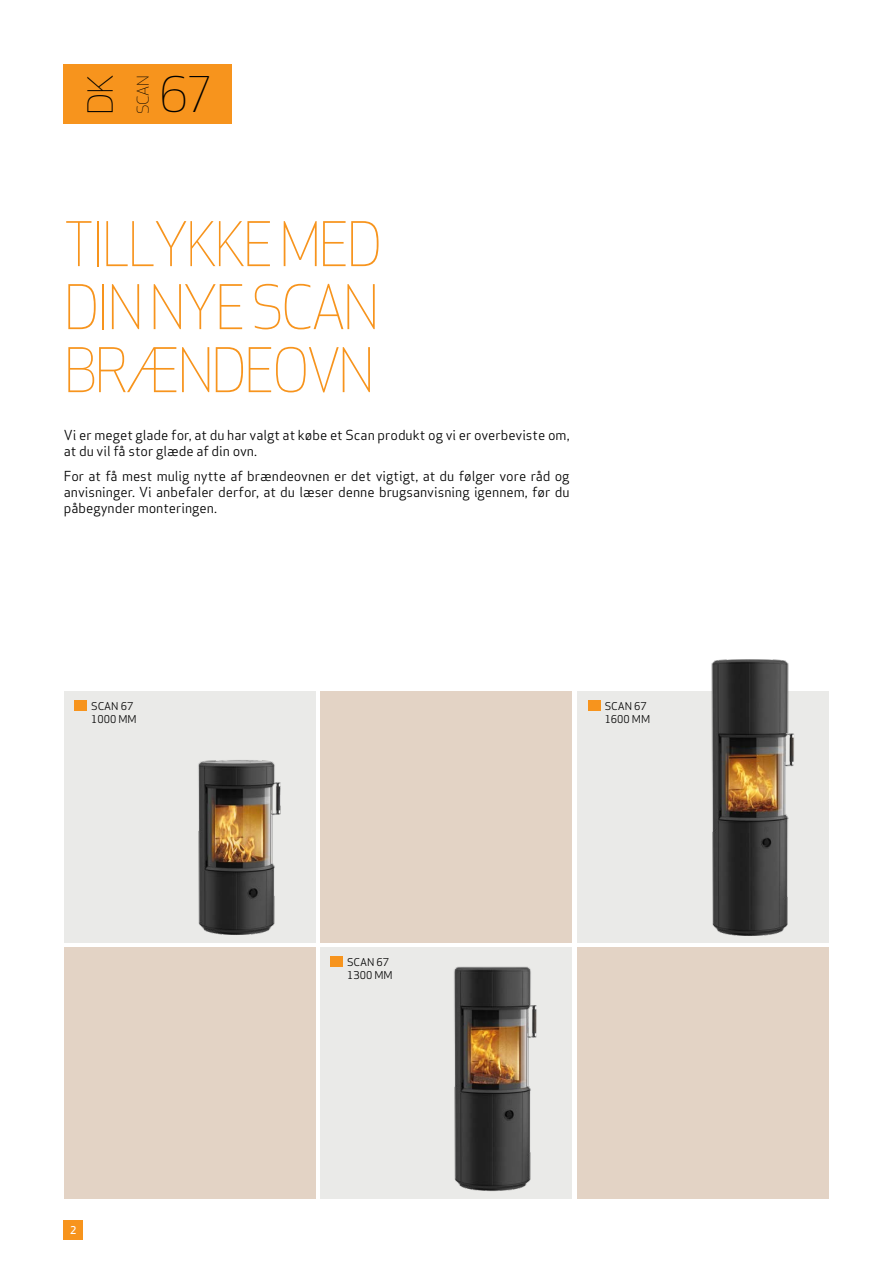
<style>
.page{position:relative;width:893px;height:1263px;background:#fff}
.page>*{position:absolute;margin:0;border:0;box-sizing:border-box;transform-origin:0 0}
.t1{font:300 60px/63px "Apex Sans";letter-spacing:-.05em;color:#f7941d;text-align:justify;scale:.9 1}
.t2{font:300 48px "Apex Sans";color:#000}
.t3{font:300 33.75px "Apex Sans";color:#000}
.t4{font:300 15.9px "Apex Sans";color:#000}
.t5{font:13.5px/16.2px "Apex Sans";color:#000}
.t6{font:10.5px/12.6px "Apex Sans";color:#000}
.t7{font:500 10.5px "Apex Sans";color:#fff}
</style>
<div class="page">
<div style="left:64px;top:1220px;width:19px;height:20px;background:#f7941d"></div>
<div style="left:64px;top:64px;width:168px;height:59px;background:#f7941d"></div>
<div style="left:320px;top:691px;width:252px;height:252px;background:#e3d3c5"></div>
<div style="left:64px;top:691px;width:252px;height:252px;background:#eaeae8"></div>
<div style="left:64px;top:947px;width:252px;height:252px;background:#e3d3c5"></div>
<div style="left:320px;top:947px;width:252px;height:252px;background:#eaeae8"></div>
<div style="left:74px;top:700px;width:13px;height:11px;background:#f7941d"></div>
<div style="left:330px;top:956px;width:13px;height:11px;background:#f7941d"></div>
<div style="left:577px;top:691px;width:252px;height:252px;background:#eaeae8"></div>
<div style="left:577px;top:947px;width:252px;height:252px;background:#e3d3c5"></div>
<div style="left:588px;top:700px;width:12px;height:11px;background:#f7941d"></div>
<img style="left:198px;top:760px;width:83px;height:175px">
<img style="left:454px;top:966px;width:83px;height:226px">
<img style="left:711px;top:659px;width:83px;height:277px">
<h3 class="t3" style="left:79px;top:115px;width:42px;rotate:-90deg">DK</h3>
<p class="t4" style="left:133px;top:114px;width:40px;rotate:-90deg">SCAN</p>
<h2 class="t2" style="left:159px;top:64px;width:53px">67</h2>
<h1 class="t1" style="left:64px;top:212px;width:355px">TILLYKKE MED DIN NYE SCAN BRÆNDEOVN</h1>
<p class="t5" style="left:64px;top:426px;width:507px">Vi er meget glade for, at du har valgt at købe et Scan produkt og vi er overbeviste om, at du vil få stor glæde af din ovn.</p>
<p class="t5" style="left:64px;top:467px;width:507px;text-align:justify">For at få mest mulig nytte af brændeovnen er det vigtigt, at du følger vore råd og anvisninger. Vi anbefaler derfor, at du læser denne brugsanvisning igennem, før du påbegynder monteringen.</p>
<p class="t6" style="left:91px;top:699px;width:47px">SCAN 67<br>1000 MM</p>
<p class="t6" style="left:605px;top:699px;width:47px">SCAN 67<br>1600 MM</p>
<p class="t6" style="left:347px;top:955px;width:47px">SCAN 67<br>1300 MM</p>
<p class="t7" style="left:70px;top:1221px;width:8px">2</p>
</div>
